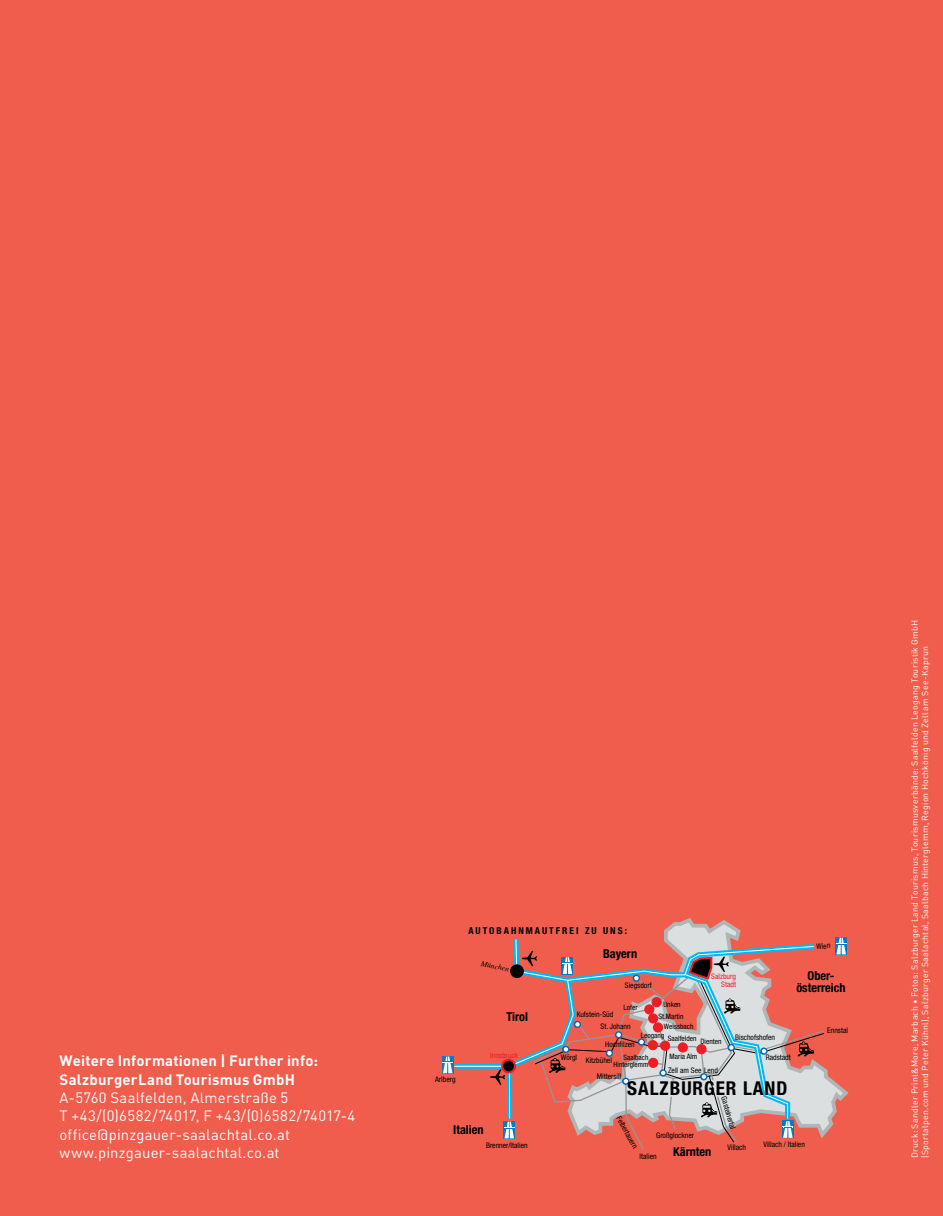
<style>
.page{position:relative;width:943px;height:1216px;background:#fff}
.page>*{position:absolute;margin:0;border:0;box-sizing:border-box;transform-origin:0 0}
.t1{font:700 condensed 19.07px "Helvetica Neue";letter-spacing:.05em;color:#000}
.t2{font:14.88px/18.4px "DIN Pro";letter-spacing:.015em;color:#fff}
.t3{font:700 14.88px/18.4px "DIN Pro";letter-spacing:.015em;color:#fff}
.t4{font:700 condensed 12.25px/12.2px "Helvetica Neue";color:#000;text-align:center}
.t5{font:700 condensed 9.62px "Helvetica Neue";letter-spacing:.205em;color:#000}
.t6{font:8.75px/10.5px "DIN Pro";letter-spacing:.025em;color:#fff}
.t7{font:condensed 7.7px "Helvetica Neue";color:#000}
.t8{font:condensed 7.7px/7.7px "Helvetica Neue";color:#ed1d24;text-align:right}
.t9{font:italic 7.7px "Times";color:#000}
.t10{font:condensed 7.35px/7.4px "Helvetica Neue";color:#000;text-align:right}
</style>
<div class="page">
<div style="left:0;top:0;width:943px;height:1215px;background:#f15d4c"></div>
<svg style="left:664px;top:918px;width:185px;height:216px"></svg>
<svg style="left:455px;top:1063px;width:46px;height:5px"></svg>
<svg style="left:505px;top:934px;width:314px;height:185px"></svg>
<svg style="left:508px;top:938px;width:307px;height:181px"></svg>
<svg style="left:835px;top:937px;width:12px;height:18px"></svg>
<svg style="left:836px;top:937px;width:10px;height:17px"></svg>
<div style="left:510px;top:964px;width:13px;height:13px;background:#000;border-radius:50%"></div>
<div style="left:510px;top:964px;width:13px;height:13px;border:1px solid #000;border-radius:50%"></div>
<svg style="left:503px;top:1121px;width:12px;height:17px"></svg>
<svg style="left:504px;top:1121px;width:10px;height:17px"></svg>
<hr style="left:454px;top:1065px;width:55px;height:1px;background:#fff">
<div style="left:502px;top:1059px;width:13px;height:13px;background:#000;border-radius:50%"></div>
<div style="left:501px;top:1058px;width:15px;height:15px;border:2px solid #ed1d24;border-radius:50%"></div>
<svg style="left:442px;top:1056px;width:11px;height:17px"></svg>
<svg style="left:490px;top:1069px;width:15px;height:15px"></svg>
<svg style="left:522px;top:950px;width:303px;height:200px"></svg>
<div style="left:648px;top:1058px;width:9px;height:9px;background:#ed1d24;border-radius:50%"></div>
<div style="left:648px;top:1058px;width:10px;height:9px;border:1px solid #ed1d24;border-radius:50%"></div>
<div style="left:653px;top:1022px;width:9px;height:10px;background:#ed1d24;border-radius:50%"></div>
<div style="left:653px;top:1022px;width:9px;height:10px;border:1px solid #ed1d24;border-radius:50%"></div>
<div style="left:648px;top:1013px;width:9px;height:9px;background:#ed1d24;border-radius:50%"></div>
<div style="left:648px;top:1013px;width:10px;height:10px;border:1px solid #ed1d24;border-radius:50%"></div>
<div style="left:644px;top:1004px;width:10px;height:9px;background:#ed1d24;border-radius:50%"></div>
<div style="left:644px;top:1004px;width:10px;height:10px;border:1px solid #ed1d24;border-radius:50%"></div>
<div style="left:652px;top:997px;width:9px;height:9px;background:#ed1d24;border-radius:50%"></div>
<div style="left:652px;top:997px;width:9px;height:9px;border:1px solid #ed1d24;border-radius:50%"></div>
<h2 class="t3" style="left:60px;top:1050px;width:260px">Weitere Informationen | Further info:<br>SalzburgerLand Tourismus GmbH</h2>
<h2 class="t2" style="left:60px;top:1087px;width:297px">A-5760 Saalfelden, Almerstraße 5<br>T +43/(0)6582/74017, F +43/(0)6582/74017-4 office@pinzgauer-saalachtal.co.at www.pinzgauer-saalachtal.co.at</h2>
<p class="t5" style="left:468px;top:924px;width:160px">AUTOBAHNMAUTFREI ZU UNS:</p>
<p class="t9" style="left:482px;top:956px;width:30px;rotate:10deg">München</p>
<h3 class="t4" style="left:603px;top:946px;width:36px">Bayern</h3>
<p class="t7" style="left:625px;top:981px;width:28px">Siegsdorf</p>
<p class="t8" style="left:711px;top:972px;width:26px">Salzburg<br>Stadt</p>
<p class="t7" style="left:816px;top:941px;width:16px;rotate:-3deg">Wien</p>
<h3 class="t4" style="left:796px;top:969px;width:51px">Ober&shy;österreich</h3>
<h3 class="t4" style="left:506px;top:1010px;width:23px">Tirol</h3>
<p class="t7" style="left:576px;top:1010px;width:38px">Kufstein-Süd</p>
<p class="t10" style="left:623px;top:1003px;width:16px">Lofer</p>
<p class="t7" style="left:600px;top:1021px;width:32px">St. Johann</p>
<p class="t10" style="left:663px;top:1000px;width:19px">Unken</p>
<p class="t10" style="left:664px;top:1023px;width:31px">Weissbach</p>
<p class="t10" style="left:658px;top:1013px;width:27px">St.Martin</p>
<p class="t7" style="left:435px;top:1074px;width:22px">Arlberg</p>
<p class="t8" style="left:490px;top:1051px;width:29px">Innsbruck</p>
<p class="t7" style="left:560px;top:1053px;width:18px">Wörgl</p>
<h3 class="t4" style="left:453px;top:1123px;width:32px">Italien</h3>
<p class="t7" style="left:486px;top:1140px;width:43px">Brenner/Italien</p>
<p class="t10" style="left:641px;top:1031px;width:25px">Leogang</p>
<p class="t7" style="left:735px;top:1032px;width:42px">Bischofshofen</p>
<p class="t7" style="left:765px;top:1053px;width:27px">Radstadt</p>
<p class="t10" style="left:668px;top:1035px;width:30px">Saalfelden</p>
<p class="t10" style="left:700px;top:1037px;width:23px">Dienten</p>
<p class="t7" style="left:605px;top:1040px;width:31px">Hochfilzen</p>
<p class="t7" style="left:597px;top:1072px;width:26px">Mittersill</p>
<p class="t10" style="left:669px;top:1053px;width:29px">Maria Alm</p>
<p class="t10" style="left:613px;top:1053px;width:36px">Saalbach<br>Hinterglemm</p>
<p class="t7" style="left:586px;top:1056px;width:28px">Kitzbühel</p>
<p class="t7" style="left:668px;top:1065px;width:51px">Zell am See Lend</p>
<h1 class="t1" style="left:627px;top:1076px;width:162px">SALZBURGER LAND</h1>
<p class="t7" style="left:728px;top:1095px;width:35px;rotate:74deg">Gasteinertal</p>
<p class="t7" style="left:622px;top:1114px;width:37px;rotate:61deg">Felbertauern</p>
<p class="t7" style="left:656px;top:1130px;width:39px">Großglockner</p>
<p class="t7" style="left:763px;top:1139px;width:43px">Villach / Italien</p>
<p class="t7" style="left:727px;top:1142px;width:20px">Villach</p>
<h3 class="t4" style="left:673px;top:1145px;width:40px">Kärnten</h3>
<p class="t7" style="left:639px;top:1151px;width:19px">Italien</p>
<p class="t7" style="left:827px;top:1026px;width:22px">Ennstal</p>
<p class="t6" style="left:908px;top:1158px;width:540px;rotate:-90deg">Druck: Sandler Print&amp;More, Marbach • Fotos: Salzburger Land Tourismus, Tourismusverbände: Saalfelden Leogang Touristik GmbH (Sportalpen.com und Peter Kühnl), Salzburger Saalachtal, Saalbach Hinterglemm, Region Hochkönig und Zell am See-Kaprun</p>
</div>
